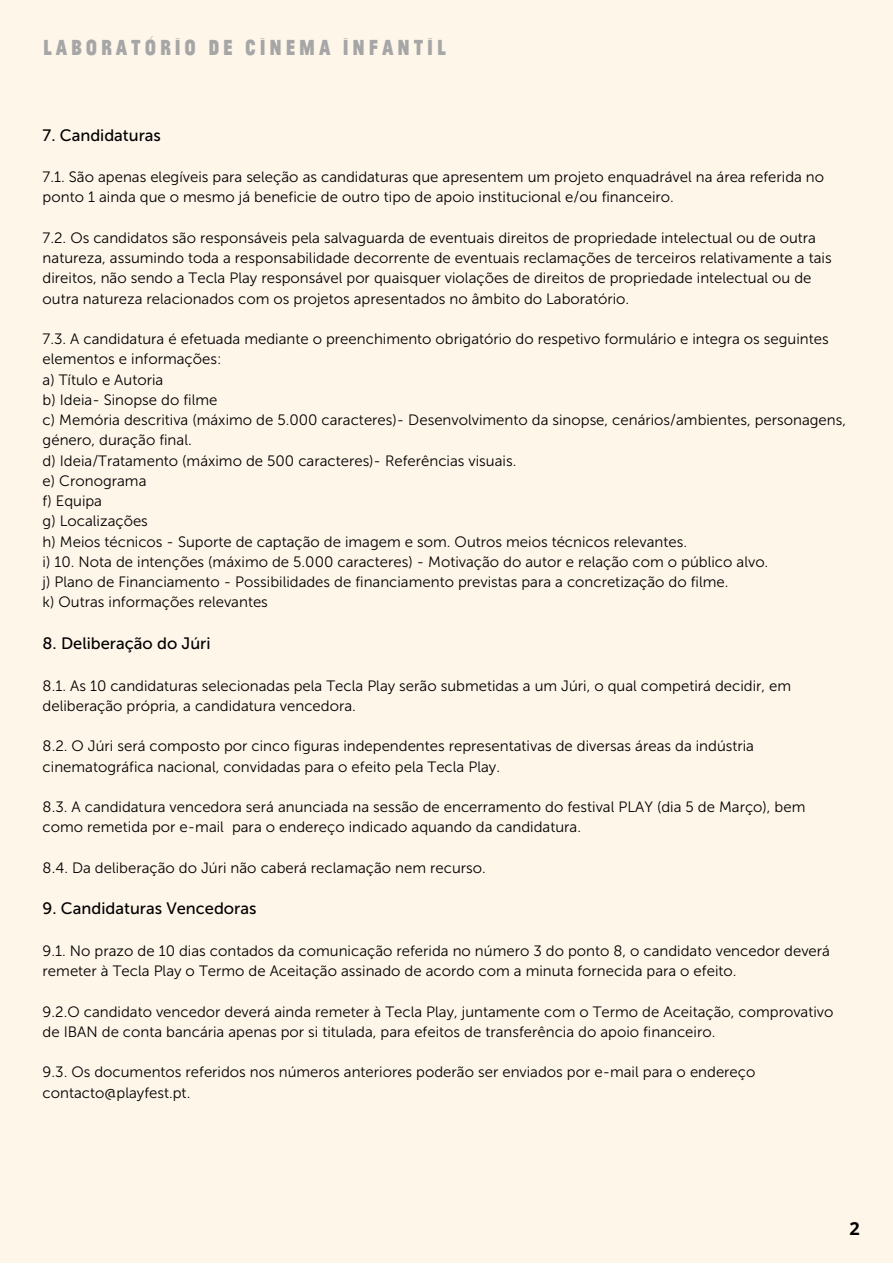
<style>
.page{position:relative;width:893px;height:1264px;background:#fff}
.page>*{position:absolute;margin:0;border:0;box-sizing:border-box;transform-origin:0 0}
.t1{font:100 22.8px "Jean Luc";letter-spacing:.17em;color:#a6a6a6}
.t2{font:700 18px "Open Sans";color:#000}
.t3{font:16.5px "Museo Sans 500";color:#000}
.t4{font:15px/20.2px "Museo Sans 300";color:#000}
</style>
<div class="page">
<div style="left:0;top:0;width:892px;height:1262px;background:#fff6ea"></div>
<h1 class="t1" style="left:43px;top:36px;width:404px">LABORATÓRIO DE CINEMA INFANTIL</h1>
<p class="t3" style="left:43px;top:125px;width:120px">7. Candidaturas</p>
<p class="t4" style="left:43px;top:167px;width:783px">7.1. São apenas elegíveis para seleção as candidaturas que apresentem um projeto enquadrável na á rea referida no ponto 1 ainda que o mesmo já beneficie de outro tipo de apoio institucional e/ou financeiro.</p>
<p class="t4" style="left:43px;top:228px;width:790px">7.2. Os candidatos são responsáveis pela salvaguarda de eventuais direitos de propriedade intelectual ou de outra natureza, assumindo toda a responsabilidade decorrente de eventuais reclamações de terceiros relativamente a tais direitos, não sendo a Tecla Play responsável por quaisquer violações de direitos de propriedade intelectual ou de outra natureza relacionados com os projetos apresentados no â mbito do Laboratório.</p>
<p class="t4" style="left:43px;top:329px;width:804px">7.3. A candidatura é efetuada mediante o preenchimento obrigatório do respetivo formulá rio e integra os seguintes elementos e informações:<br>a) Título e Autoria<br>b) Ideia- Sinopse do filme<br>c) Memória descritiva (máximo de 5.000 caracteres)- Desenvolvimento da sinopse, cenários/ambientes, personagens, género, duração final.<br>d) Ideia/Tratamento (máximo de 500 caracteres)- Referências visuais.<br>e) Cronograma<br>f) Equipa<br>g) Localizações<br>h) Meios técnicos - Suporte de captação de imagem e som. Outros meios técnicos relevantes.<br>i) 10. Nota de intenções (máximo de 5.000 caracteres) - Motivação do autor e relação com o público alvo.<br>j) Plano de Financiamento - Possibilidades de financiamento previstas para a concretização do filme.<br>k) Outras informações relevantes</p>
<p class="t3" style="left:43px;top:633px;width:169px">8. Deliberação do Jú ri</p>
<p class="t4" style="left:43px;top:675px;width:750px">8.1. As 10 candidaturas selecionadas pela Tecla Play serão submetidas a um Jú ri, o qual competirá decidir, em deliberação própria, a candidatura vencedora.</p>
<p class="t4" style="left:43px;top:736px;width:713px">8.2. O Jú ri será composto por cinco figuras independentes representativas de diversas á reas da indústria cinematográfica nacional, convidadas para o efeito pela Tecla Play.</p>
<p class="t4" style="left:43px;top:796px;width:764px">8.3. A candidatura vencedora será anunciada na sessão de encerramento do festival PLAY (dia 5 de Março), bem como remetida por e-mail para o endereço indicado aquando da candidatura.</p>
<p class="t4" style="left:43px;top:857px;width:444px">8.4. Da deliberação do Jú ri não caberá reclamação nem recurso.</p>
<p class="t3" style="left:43px;top:898px;width:215px">9. Candidaturas Vencedoras</p>
<p class="t4" style="left:43px;top:940px;width:788px">9.1. No prazo de 10 dias contados da comunicação referida no nú mero 3 do ponto 8, o candidato vencedor deverá remeter à Tecla Play o Termo de Aceitação assinado de acordo com a minuta fornecida para o efeito.</p>
<p class="t4" style="left:43px;top:1001px;width:792px">9.2.O candidato vencedor deverá ainda remeter à Tecla Play, juntamente com o Termo de Aceitação, comprovativo de IBAN de conta bancá ria apenas por si titulada, para efeitos de transferência do apoio financeiro.</p>
<p class="t4" style="left:43px;top:1062px;width:714px">9.3. Os documentos referidos nos números anteriores poderão ser enviados por e-mail para o endereço contacto@playfest.pt.</p>
<p class="t2" style="left:849px;top:1215px;width:12px">2</p>
</div>
